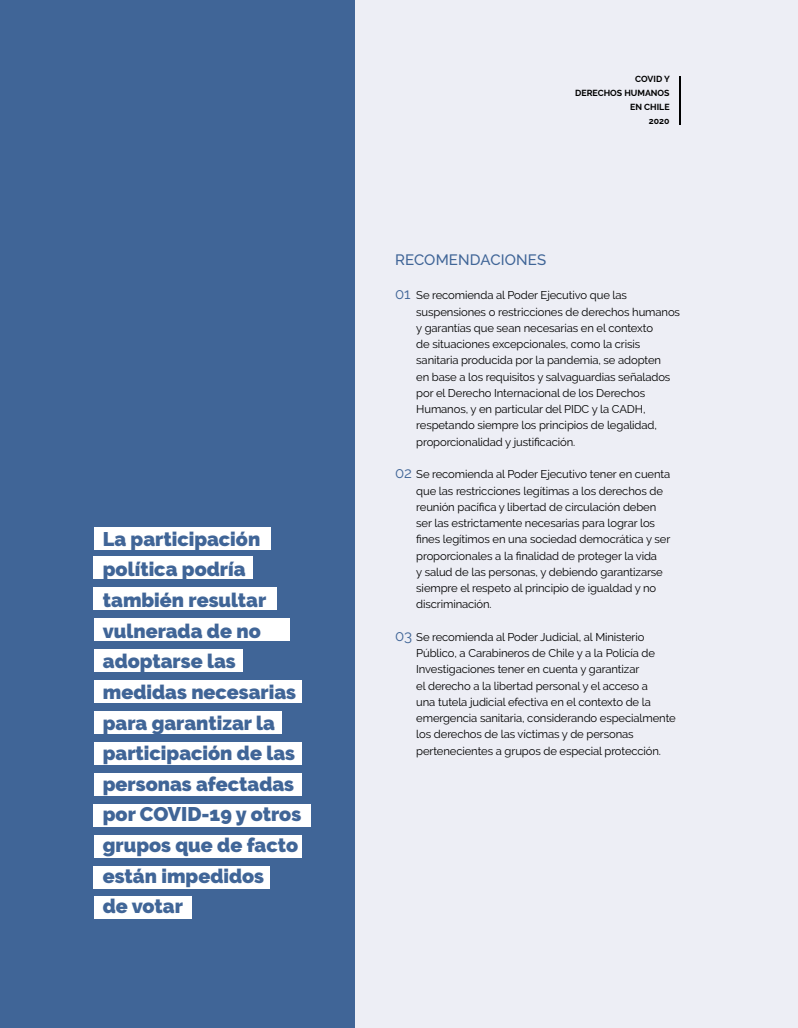
<style>
.page{position:relative;width:798px;height:1028px;background:#fff}
.page>*{position:absolute;margin:0;border:0;box-sizing:border-box;transform-origin:0 0}
.t1{font:900 19.75px/30.6px "Raleway";color:#406597}
.t2{font:500 15px "Raleway";letter-spacing:.01em;color:#406597}
.t3{font:11.25px/16.2px "Raleway";letter-spacing:-.01em;color:#000}
.t4{font:700 8.75px/13.8px "Raleway";color:#000;text-align:right}
.s1{font-size:15px;color:#406597}
</style>
<div class="page">
<div style="left:318px;top:0;width:479px;height:1028px;background:#edeef5"></div>
<hr style="left:679px;top:76px;width:1px;height:48px;background:#000">
<div style="left:0;top:0;width:354px;height:1028px;background:#406597"></div>
<div style="left:94px;top:527px;width:177px;height:22px;background:#fff"></div>
<div style="left:94px;top:556px;width:159px;height:22px;background:#fff"></div>
<div style="left:94px;top:587px;width:182px;height:22px;background:#fff"></div>
<div style="left:94px;top:618px;width:195px;height:22px;background:#fff"></div>
<div style="left:94px;top:649px;width:148px;height:22px;background:#fff"></div>
<div style="left:94px;top:680px;width:207px;height:22px;background:#fff"></div>
<div style="left:94px;top:711px;width:187px;height:22px;background:#fff"></div>
<div style="left:94px;top:742px;width:207px;height:22px;background:#fff"></div>
<div style="left:94px;top:773px;width:207px;height:22px;background:#fff"></div>
<div style="left:94px;top:804px;width:216px;height:22px;background:#fff"></div>
<div style="left:94px;top:835px;width:207px;height:23px;background:#fff"></div>
<div style="left:94px;top:866px;width:176px;height:23px;background:#fff"></div>
<div style="left:94px;top:896px;width:97px;height:23px;background:#fff"></div>
<h1 class="t1" style="left:103px;top:523px;width:200px">La participación política podría también resultar vulnerada de no adoptarse las medidas necesarias para garantizar la participación de las personas afectadas por COVID-19 y otros grupos que de facto están impedidos<br>de votar</h1>
<p class="t4" style="left:575px;top:72px;width:96px">COVID Y<br>DERECHOS HUMANOS<br>EN CHILE<br>2020</p>
<h2 class="t2" style="left:395px;top:251px;width:153px">RECOMENDACIONES</h2>
<p class="t3" style="left:416px;top:287px;width:265px;text-indent:-21px"><span class="s1">01</span> Se recomienda al Poder Ejecutivo que las suspensiones o restricciones de derechos humanos y garantías que sean necesarias en el contexto<br>de situaciones excepcionales, como la crisis sanitaria producida por la pandemia, se adopten<br>en base a los requisitos y salvaguardias señalados por el Derecho Internacional de los Derechos Humanos, y en particular del PIDC y la CADH, respetando siempre los principios de legalidad, proporcionalidad y justificación.</p>
<p class="t3" style="left:416px;top:466px;width:255px;text-indent:-21px"><span class="s1">02</span> Se recomienda al Poder Ejecutivo tener en cuenta que las restricciones legítimas a los derechos de reunión pacífica y libertad de circulación deben ser las estrictamente necesarias para lograr los fines legítimos en una sociedad democrática y ser proporcionales a la finalidad de proteger la vida<br>y salud de las personas, y debiendo garantizarse siempre el respeto al principio de igualdad y no discriminación.</p>
<p class="t3" style="left:416px;top:628px;width:261px;text-indent:-21px"><span class="s1">03</span> Se recomienda al Poder Judicial, al Ministerio Público, a Carabineros de Chile y a la Policía de Investigaciones tener en cuenta y garantizar<br>el derecho a la libertad personal y el acceso a<br>una tutela judicial efectiva en el contexto de la emergencia sanitaria, considerando especialmente los derechos de las víctimas y de personas pertenecientes a grupos de especial protección.</p>
</div>
